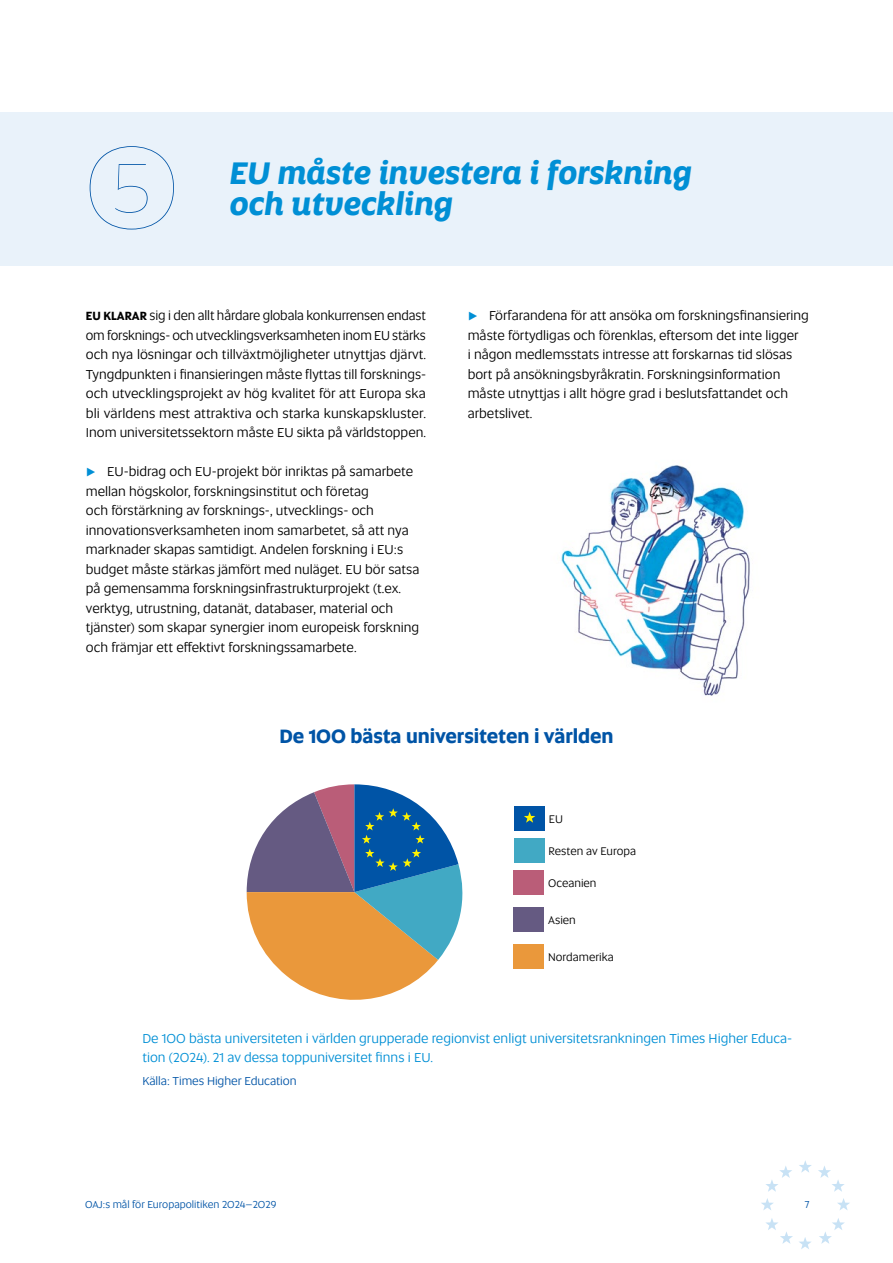
<style>
.page{position:relative;width:893px;height:1263px;background:#fff}
.page>*{position:absolute;margin:0;border:0;box-sizing:border-box;transform-origin:0 0}
.t1{font:100 105px "Altis";color:#0054a6}
.t2{font:italic 700 31.5px/31.5px "Altis";letter-spacing:-.005em;color:#008fd5}
.t3{font:700 19.5px "Altis";letter-spacing:-.005em;color:#0054a6}
.t4{font:13.5px/19.5px "Altis";color:#000}
.t5{font:13.5px/19.5px "Altis";color:#008fd5}
.t6{font:12px "Altis";letter-spacing:-.005em;color:#0054a6}
.t7{font:11.55px "Altis";color:#000}
.t8{font:10.5px "Altis";color:#0054a6}
.s1{font-weight:700;font-size:12px}
.s2{font-weight:700;color:#008fd5}
</style>
<div class="page">
<svg style="left:799px;top:1160px;width:13px;height:13px"></svg>
<svg style="left:818px;top:1166px;width:26px;height:26px"></svg>
<svg style="left:766px;top:1166px;width:26px;height:26px"></svg>
<svg style="left:837px;top:1198px;width:13px;height:12px"></svg>
<svg style="left:761px;top:1198px;width:13px;height:12px"></svg>
<svg style="left:819px;top:1218px;width:26px;height:26px"></svg>
<svg style="left:766px;top:1218px;width:45px;height:31px"></svg>
<div style="left:0;top:113px;width:893px;height:153px;background:#e9f2fa"></div>
<div style="left:514px;top:870px;width:30px;height:25px;background:#ba5d78"></div>
<div style="left:514px;top:907px;width:30px;height:25px;background:#655a82"></div>
<div style="left:514px;top:944px;width:30px;height:25px;background:#ea983b"></div>
<div style="left:514px;top:838px;width:30px;height:25px;background:#41a9c4"></div>
<div style="left:514px;top:806px;width:31px;height:25px;background:#0054a6"></div>
<svg style="left:247px;top:784px;width:216px;height:216px"></svg>
<svg style="left:524px;top:812px;width:11px;height:11px"></svg>
<img style="left:561px;top:465px;width:189px;height:231px">
<h1 class="t1" style="left:85px;top:121px;width:96px">⑤</h1>
<h2 class="t2" style="left:230px;top:155px;width:464px">EU måste investera i forskning och utveckling</h2>
<p class="t4" style="left:86px;top:305px;width:342px;text-align:justify"><span class="s1">EU KLARAR</span> sig i den allt hårdare globala konkurrensen endast om forsknings- och utvecklingsverksamheten inom EU stärks och nya lösningar och tillväxtmöjligheter utnyttjas djärvt.<br>Tyngdpunkten i finansieringen måste flyttas till forsknings&shy;och utvecklingsprojekt av hög kvalitet för att Europa ska bli världens mest attraktiva och starka kunskapskluster.<br>Inom universitetssektorn måste EU sikta på världstoppen.</p>
<p class="t4" style="left:86px;top:461px;width:335px"><span class="s2">⊲</span> EU-bidrag och EU-projekt bör inriktas på samarbete mellan högskolor, forskningsinstitut och företag<br>och förstärkning av forsknings-, utvecklings- och innovationsverksamheten inom samarbetet, så att nya marknader skapas samtidigt. Andelen forskning i EU:s budget måste stärkas jämfört med nuläget. EU bör satsa på gemensamma forskningsinfrastrukturprojekt (t.ex. verktyg, utrustning, datanät, databaser, material och tjänster) som skapar synergier inom europeisk forskning och främjar ett effektivt forskningssamarbete.</p>
<p class="t4" style="left:468px;top:305px;width:343px"><span class="s2">⊲</span> Förfarandena för att ansöka om forskningsfinansiering måste förtydligas och förenklas, eftersom det inte ligger<br>i någon medlemsstats intresse att forskarnas tid slösas bort på ansökningsbyråkratin. Forskningsinformation måste utnyttjas i allt högre grad i beslutsfattandet och arbetslivet.</p>
<h3 class="t3" style="left:279px;top:721px;width:336px">De 100 bästa universiteten i världen</h3>
<p class="t7" style="left:549px;top:811px;width:16px">EU</p>
<p class="t7" style="left:548px;top:843px;width:89px">Resten av Europa</p>
<p class="t7" style="left:548px;top:875px;width:50px">Oceanien</p>
<p class="t7" style="left:548px;top:912px;width:29px">Asien</p>
<p class="t7" style="left:548px;top:949px;width:67px">Nordamerika</p>
<p class="t5" style="left:142px;top:1028px;width:651px">De 100 bästa universiteten i världen grupperade regionvist enligt universitetsrankningen Times Higher Educa&shy;tion (2024). 21 av dessa toppuniversitet finns i EU.</p>
<p class="t6" style="left:142px;top:1072px;width:156px">Källa: Times Higher Education</p>
<p class="t8" style="left:85px;top:1197px;width:193px">OAJ:s mål för Europapolitiken 2024–2029</p>
<p class="t8" style="left:805px;top:1197px;width:6px">7</p>
</div>
